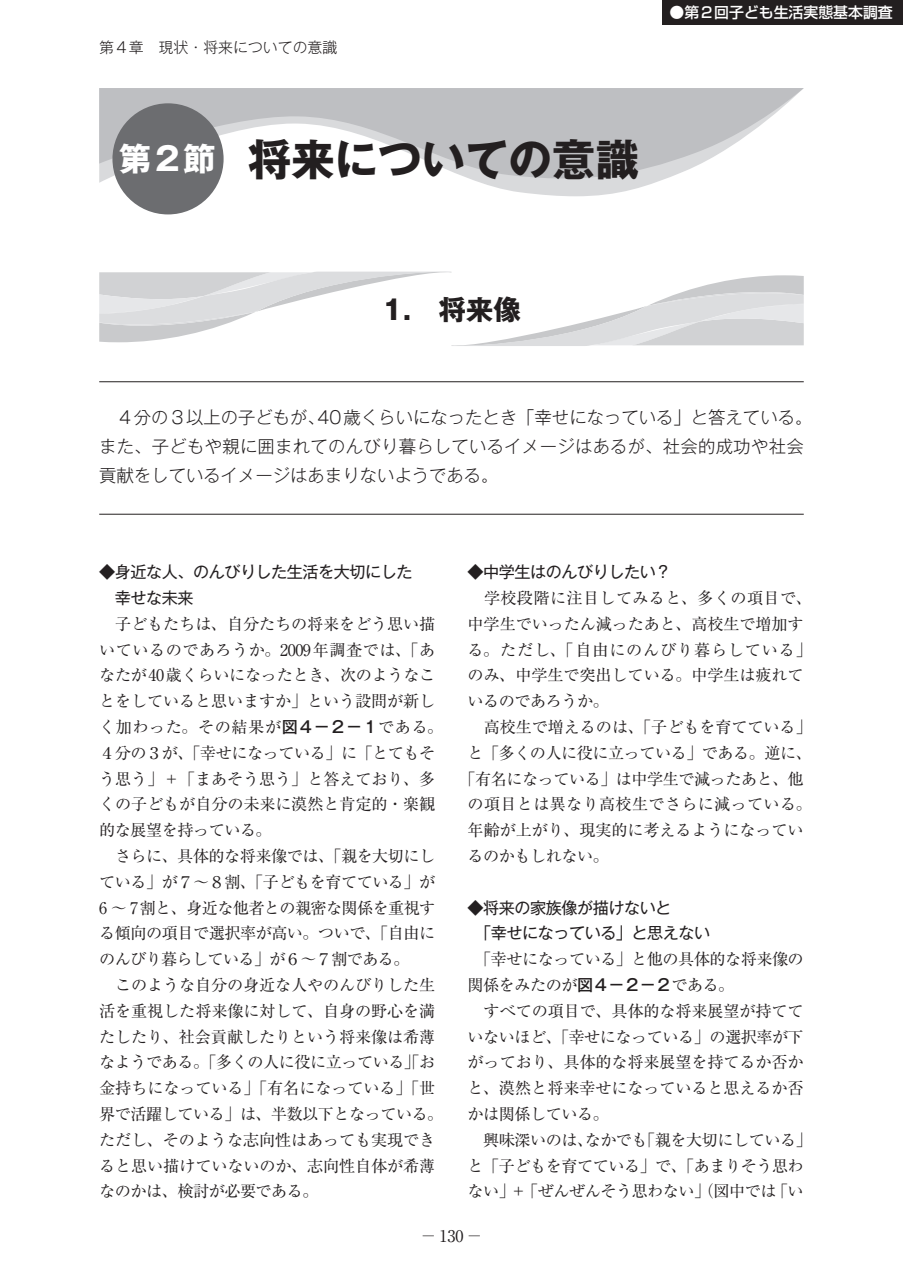
<style>
.page{position:relative;width:903px;height:1275px;background:#fff}
.page>*{position:absolute;margin:0;border:0;box-sizing:border-box;transform-origin:0 0}
.t1{font:43.4px "Gothic MB101 Pro Bold 90 msp RKSJ H";color:#231f20}
.t2{font:27.3px "Gothic MB101 Pro Bold 90 msp RKSJ H";color:#231f20}
.t3{font:17.32px/29.1px "Gothic MB101 Pro Light 90 msp RKSJ H";color:#231f20}
.t4{font:16.1px/25.7px "Ryumin Pro Regular 90 msp RKSJ H";letter-spacing:-.005em;color:#231f20}
.t5{font:16.1px/25.7px "Ryumin Pro Regular 90 msp RKSJ H";letter-spacing:-.03em;color:#231f20}
.t6{font:16.1px/25.7px "Gothic MB101 Pro Regular 90 msp RKSJ H";letter-spacing:-.03em;color:#231f20}
.t7{font:16.1px "Ryumin Pro Regular 90 msp RKSJ H";letter-spacing:.02em;color:#231f20}
.t8{font:16.1px "Ryumin Pro Regular 90 msp RKSJ H";letter-spacing:.05em;color:#231f20}
.t9{font:16.1px "Ryumin Pro Regular 90 msp RKSJ H";letter-spacing:-.005em;color:#231f20;scale:.7 1}
.t10{font:14.88px "Gothic MB101 Pro Light 90 msp RKSJ H";color:#231f20}
.t11{font:14.88px "Shin Go Pro Medium 90 msp RKSJ H";color:#fff}
.s1{font-size:32.2px;color:#fff}
.s2{font-family:"Gothic MB101 Pro Medium 90 msp RKSJ H"}
</style>
<div class="page">
<div style="left:662px;top:0;width:241px;height:25px;background:#231f20"></div>
<svg style="left:118px;top:184px;width:532px;height:12px"></svg>
<svg style="left:99px;top:88px;width:705px;height:96px;fill:#bebfc2"></svg>
<hr style="left:99px;top:381px;width:705px;height:1px;background:#231f20">
<hr style="left:99px;top:514px;width:705px;height:1px;background:#231f20">
<div style="left:112px;top:103px;width:112px;height:111px;background:#6c6d70;border-radius:50%"></div>
<svg style="left:99px;top:271px;width:705px;height:75px"></svg>
<p class="t10" style="left:99px;top:42px;width:240px">第４章　現状・将来についての意識</p>
<p class="t11" style="left:669px;top:7px;width:225px">●第2回子ども生活実態基本調査</p>
<h1 class="t1" style="left:119px;top:143px;width:521px"><span class="s1">第２節</span> 将来についての意識</h1>
<h2 class="t2" style="left:382px;top:299px;width:140px">1.　将来像</h2>
<p class="t3" style="left:99px;top:405px;width:715px">　４分の３以上の子どもが、40歳くらいになったとき「幸せになっている」と答えている。また、子どもや親に囲まれてのんびり暮らしているイメージはあるが、社会的成功や社会貢献をしているイメージはあまりないようである。</p>
<p class="t6" style="left:99px;top:561px;width:315px">◆身近な人、のんびりした生活を大切にした　幸せな未来</p>
<p class="t4" style="left:99px;top:613px;width:346px">　子どもたちは、自分たちの将来をどう思い描いているのであろうか。2009年調査では、「あなたが40歳くらいになったとき、次のようなことをしていると思いますか」という設問が新しく加わった。その結果が<span class="s2">図4－2－1</span>である。<br>４分の３が、「幸せになっている」に「とてもそう思う」＋「まあそう思う」と答えており、多くの子どもが自分の未来に漠然と肯定的・楽観的な展望を持っている。<br>　さらに、具体的な将来像では、「親を大切にしている」が７～８割、「子どもを育てている」が<br>6 ～ 7割と、身近な他者との親密な関係を重視する傾向の項目で選択率が高い。ついで、「自由にのんびり暮らしている」が６～７割である。<br>　このような自分の身近な人やのんびりした生活を重視した将来像に対して、自身の野心を満たしたり、社会貢献したりという将来像は希薄なようである。「多くの人に役に立っている」「お金持ちになっている」「有名になっている」「世界で活躍している」は、半数以下となっている。ただし、そのような志向性はあっても実現できると思い描けていないのか、志向性自体が希薄なのかは、検討が必要である。</p>
<p class="t6" style="left:468px;top:561px;width:205px">◆中学生はのんびりしたい？</p>
<p class="t7" style="left:468px;top:592px;width:346px">　学校段階に注目してみると、多くの項目で、</p>
<p class="t4" style="left:468px;top:613px;width:338px">中学生でいったん減ったあと、高校生で増加す</p>
<p class="t8" style="left:468px;top:643px;width:346px">る。ただし、｢自由にのんびり暮らしている」</p>
<p class="t4" style="left:468px;top:665px;width:338px">のみ、中学生で突出している。中学生は疲れて</p>
<p class="t5" style="left:468px;top:690px;width:143px">いるのであろうか。</p>
<p class="t4" style="left:468px;top:716px;width:346px">　高校生で増えるのは、「子どもを育てている」</p>
<p class="t5" style="left:468px;top:742px;width:346px">と「多くの人に役に立っている」である。逆に、</p>
<p class="t5" style="left:459px;top:768px;width:346px">「有名になっている」は中学生で減ったあと、他</p>
<p class="t7" style="left:468px;top:798px;width:346px">の項目とは異なり高校生でさらに減っている。</p>
<p class="t4" style="left:468px;top:819px;width:338px">年齢が上がり、現実的に考えるようになってい</p>
<p class="t5" style="left:468px;top:845px;width:143px">るのかもしれない。</p>
<p class="t6" style="left:475px;top:897px;width:237px;text-indent:-8px">◆将来の家族像が描けないと<br>「幸せになっている」と思えない</p>
<p class="t5" style="left:468px;top:948px;width:346px;text-indent:8px">「幸せになっている」と他の具体的な将来像の関係をみたのが<span class="s2">図4－2－2</span>である。<br>　すべての項目で、具体的な将来展望が持てていないほど、「幸せになっている」の選択率が下がっており、具体的な将来展望を持てるか否かと、漠然と将来幸せになっていると思えるか否かは関係している。<br>　興味深いのは、なかでも「親を大切にしている」と「子どもを育てている」で、「あまりそう思わない」＋「ぜんぜんそう思わない」（図中では「い</p>
<p class="t9" style="left:423px;top:1230px;width:84px">─ 130 ─</p>
</div>
